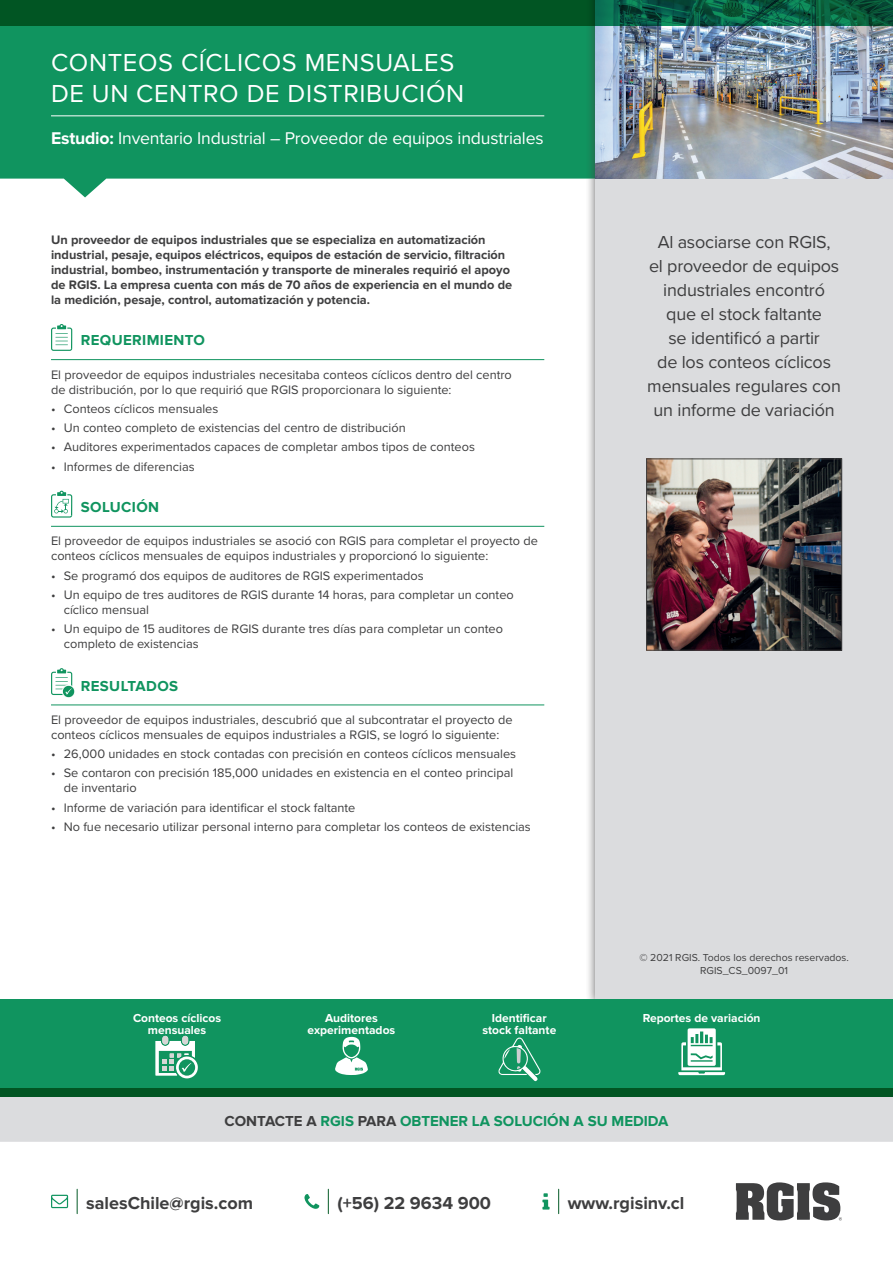
<style>
.page{position:relative;width:893px;height:1263px;background:#fff}
.page>*{position:absolute;margin:0;border:0;box-sizing:border-box;transform-origin:0 0}
.t1{font:25.5px/30.6px "Proxima Nova";letter-spacing:.025em;color:#fff}
.t2{font:18px/24px "Proxima Nova";letter-spacing:-.01em;color:#3e3e3f;text-align:center}
.t3{font:700 18px "Proxima Nova";color:#3e3e3f}
.t4{font:17.7px "Proxima Nova";letter-spacing:-.01em;color:#fff}
.t5{font:700 15px "Proxima Nova";color:#10945f}
.t6{font:700 15px "Proxima Nova";letter-spacing:.025em;color:#10945f}
.t7{font:12.75px/15px "Proxima Nova";color:#3e3e3f}
.t8{font:700 12.75px/15px "Proxima Nova";color:#3e3e3f}
.t9{font:700 12px/12px "Proxima Nova";color:#fff;text-align:center}
.t10{font:10.5px/12.6px "Proxima Nova";color:#3e3e3f;text-align:center}
.s1{font-weight:700}
.s2{color:#3e3e3f}
</style>
<div class="page">
<svg style="left:558px;top:1189px;width:1px;height:24px"></svg>
<svg style="left:542px;top:1193px;width:8px;height:16px"></svg>
<svg style="left:77px;top:1189px;width:1px;height:24px"></svg>
<svg style="left:51px;top:1195px;width:17px;height:13px"></svg>
<svg style="left:328px;top:1189px;width:1px;height:24px"></svg>
<svg style="left:304px;top:1194px;width:15px;height:15px"></svg>
<svg style="left:736px;top:1182px;width:106px;height:38px"></svg>
<svg style="left:0;top:26px;width:585px;height:171px;background:#299f70"></svg>
<hr style="left:51px;top:116px;width:493px;height:1px;background:#fff">
<hr style="left:51px;top:359px;width:493px;height:1px;background:#10945f">
<hr style="left:51px;top:526px;width:493px;height:1px;background:#10945f">
<hr style="left:51px;top:705px;width:493px;height:1px;background:#10945f">
<svg style="left:51px;top:324px;width:22px;height:27px"></svg>
<svg style="left:51px;top:491px;width:22px;height:27px"></svg>
<svg style="left:51px;top:668px;width:24px;height:30px"></svg>
<div style="left:585px;top:0;width:308px;height:1010px;background:#3e3e3f;opacity:.75"></div>
<div style="left:595px;top:0;width:298px;height:1001px;background:#dbdcde"></div>
<img style="left:648px;top:461px;width:192px;height:187px">
<div style="left:646px;top:459px;width:196px;height:191px;border:1px solid #3e3e3f"></div>
<img style="left:595px;top:26px;width:298px;height:153px">
<svg style="left:0;top:0;width:893px;height:26px;background:#03572d"></svg>
<div style="left:0;top:1097px;width:893px;height:45px;background:#dbdcde"></div>
<div style="left:0;top:999px;width:893px;height:98px;background:#10945f"></div>
<div style="left:0;top:1089px;width:893px;height:8px;background:#015523"></div>
<svg style="left:335px;top:1037px;width:33px;height:38px"></svg>
<svg style="left:678px;top:1028px;width:47px;height:47px"></svg>
<svg style="left:156px;top:1036px;width:42px;height:42px"></svg>
<svg style="left:498px;top:1037px;width:43px;height:44px"></svg>
<h1 class="t1" style="left:51px;top:46px;width:415px">CONTEOS CÍCLICOS MENSUALES<br>DE UN CENTRO DE DISTRIBUCIÓN</h1>
<h3 class="t4" style="left:51px;top:125px;width:494px"><span class="s1">Estudio:</span> Inventario Industrial – Proveedor de equipos industriales</h3>
<p class="t8" style="left:51px;top:233px;width:463px">Un proveedor de equipos industriales que se especializa en automatización industrial, pesaje, equipos eléctricos, equipos de estación de servicio, filtración industrial, bombeo, instrumentación y transporte de minerales requirió el apoyo de RGIS. La empresa cuenta con más de 70 años de experiencia en el mundo de la medición, pesaje, control, automatización y potencia.</p>
<p class="t6" style="left:81px;top:331px;width:126px">REQUERIMIENTO</p>
<p class="t7" style="left:51px;top:366px;width:462px">El proveedor de equipos industriales necesitaba conteos cíclicos dentro del centro de distribución, por lo que requirió que RGIS proporcionara lo siguiente:</p>
<p class="t7" style="left:51px;top:401px;width:169px">• Conteos cíclicos mensuales</p>
<p class="t7" style="left:51px;top:420px;width:356px">• Un conteo completo de existencias del centro de distribución</p>
<p class="t7" style="left:51px;top:439px;width:425px">• Auditores experimentados capaces de completar ambos tipos de conteos</p>
<p class="t7" style="left:51px;top:458px;width:145px">• Informes de diferencias</p>
<p class="t6" style="left:81px;top:498px;width:80px">SOLUCIÓN</p>
<p class="t7" style="left:51px;top:533px;width:488px">El proveedor de equipos industriales se asoció con RGIS para completar el proyecto de conteos cíclicos mensuales de equipos industriales y proporcionó lo siguiente:</p>
<p class="t7" style="left:51px;top:567px;width:374px">• Se programó dos equipos de auditores de RGIS experimentados</p>
<p class="t7" style="left:64px;top:586px;width:452px;text-indent:-13px">• Un equipo de tres auditores de RGIS durante 14 horas, para completar un conteo cíclico mensual</p>
<p class="t7" style="left:64px;top:621px;width:441px;text-indent:-13px">• Un equipo de 15 auditores de RGIS durante tres días para completar un conteo completo de existencias</p>
<p class="t6" style="left:81px;top:677px;width:99px">RESULTADOS</p>
<p class="t7" style="left:51px;top:712px;width:463px">El proveedor de equipos industriales, descubrió que al subcontratar el proyecto de conteos cíclicos mensuales de equipos industriales a RGIS, se logró lo siguiente:</p>
<p class="t7" style="left:51px;top:746px;width:467px">• 26,000 unidades en stock contadas con precisión en conteos cíclicos mensuales</p>
<p class="t7" style="left:64px;top:765px;width:451px;text-indent:-13px">• Se contaron con precisión 185,000 unidades en existencia en el conteo principal de inventario</p>
<p class="t7" style="left:51px;top:799px;width:306px">• Informe de variación para identificar el stock faltante</p>
<p class="t7" style="left:51px;top:819px;width:481px">• No fue necesario utilizar personal interno para completar los conteos de existencias</p>
<h2 class="t2" style="left:647px;top:229px;width:195px">Al asociarse con RGIS,<br>el proveedor de equipos industriales encontró que el stock faltante<br>se identificó a partir<br>de los conteos cíclicos mensuales regulares con un informe de variación</h2>
<p class="t10" style="left:639px;top:951px;width:211px">© 2021 RGIS. Todos los derechos reservados.<br>RGIS_CS_0097_01</p>
<p class="t9" style="left:133px;top:1012px;width:90px">Conteos cíclicos</p>
<p class="t9" style="left:643px;top:1012px;width:119px">Reportes de variación</p>
<p class="t9" style="left:148px;top:1024px;width:60px">mensuales</p>
<p class="t9" style="left:308px;top:1012px;width:89px">Auditores experimentados</p>
<p class="t9" style="left:482px;top:1012px;width:75px">Identificar stock faltante</p>
<p class="t5" style="left:224px;top:1112px;width:445px"><span class="s2">CONTACTE A</span> RGIS <span class="s2">PARA</span> OBTENER LA SOLUCIÓN A SU MEDIDA</p>
<h2 class="t3" style="left:86px;top:1192px;width:168px">salesChile@rgis.com</h2>
<h2 class="t3" style="left:337px;top:1192px;width:155px">(+56) 22 9634 900</h2>
<h2 class="t3" style="left:568px;top:1192px;width:118px">www.rgisinv.cl</h2>
</div>
